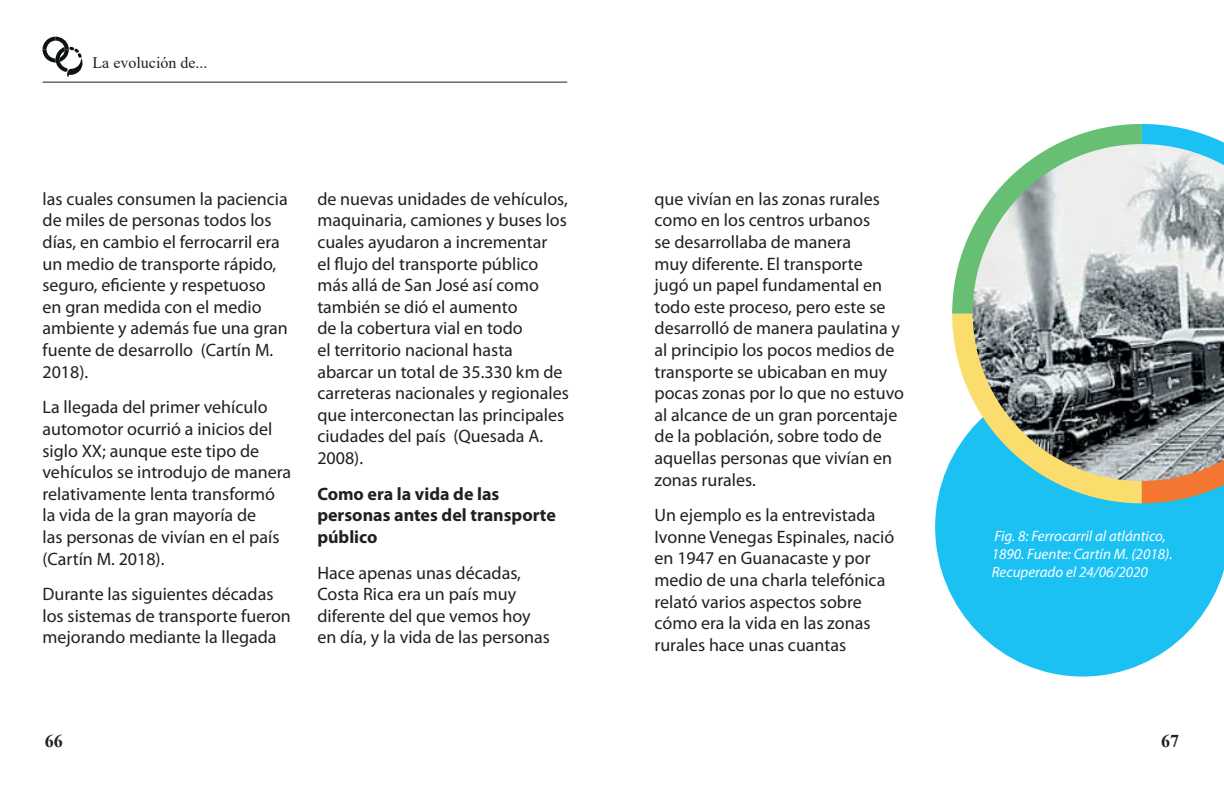
<style>
.page{position:relative;width:1224px;height:792px;background:#fff}
.page>*{position:absolute;margin:0;border:0;box-sizing:border-box;transform-origin:0 0}
.t1{font:18px/21.6px "Myriad Pro";color:#231f20}
.t2{font:700 18px/21.6px "Myriad Pro";color:#231f20}
.t3{font:700 18px "Times New Roman";color:#231f20}
.t4{font:16px "Times New Roman";color:#231f20}
.t5{font:italic 15px/18px "Myriad Pro";color:#fff}
</style>
<div class="page">
<hr style="left:43px;top:82px;width:524px;height:1px;background:#231f20">
<svg style="left:43px;top:37px;width:40px;height:40px"></svg>
<svg style="left:935px;top:458px;width:289px;height:219px;fill:#1cc1f3"></svg>
<svg style="left:952px;top:124px;width:272px;height:379px"></svg>
<img style="left:973px;top:144px;width:251px;height:337px">
<p class="t4" style="left:93px;top:51px;width:117px">La evolución de...</p>
<p class="t1" style="left:43px;top:188px;width:247px">las cuales consumen la paciencia de miles de personas todos los días, en cambio el ferrocarril era un medio de transporte rápido, seguro, eficiente y respetuoso en gran medida con el medio ambiente y además fue una gran fuente de desarrollo (Cartín M.<br>2018).</p>
<p class="t1" style="left:43px;top:396px;width:250px">La llegada del primer vehículo automotor ocurrió a inicios del siglo XX; aunque este tipo de vehículos se introdujo de manera relativamente lenta transformó la vida de la gran mayoría de<br>las personas de vivían en el país (Cartín M. 2018).</p>
<p class="t1" style="left:43px;top:583px;width:250px">Durante las siguientes décadas los sistemas de transporte fueron mejorando mediante la llegada</p>
<p class="t1" style="left:317px;top:188px;width:253px">de nuevas unidades de vehículos, maquinaria, camiones y buses los cuales ayudaron a incrementar<br>el flujo del transporte público más allá de San José así como también se dió el aumento<br>de la cobertura vial en todo<br>el territorio nacional hasta abarcar un total de 35.330 km de carreteras nacionales y regionales que interconectan las principales ciudades del país (Quesada A.<br>2008).</p>
<p class="t2" style="left:317px;top:482px;width:240px">Como era la vida de las personas antes del transporte público</p>
<p class="t1" style="left:317px;top:562px;width:234px">Hace apenas unas décadas,<br>Costa Rica era un país muy diferente del que vemos hoy en día, y la vida de las personas</p>
<p class="t1" style="left:655px;top:188px;width:251px">que vivían en las zonas rurales como en los centros urbanos<br>se desarrollaba de manera<br>muy diferente. El transporte<br>jugó un papel fundamental en todo este proceso, pero este se desarrolló de manera paulatina y al principio los pocos medios de transporte se ubicaban en muy pocas zonas por lo que no estuvo al alcance de un gran porcentaje de la población, sobre todo de aquellas personas que vivían en zonas rurales.</p>
<p class="t1" style="left:655px;top:504px;width:241px">Un ejemplo es la entrevistada<br>Ivonne Venegas Espinales, nació en 1947 en Guanacaste y por medio de una charla telefónica relató varios aspectos sobre cómo era la vida en las zonas rurales hace unas cuantas</p>
<p class="t5" style="left:992px;top:526px;width:182px">Fig. 8: Ferrocarril al atlántico,<br>1890. Fuente: Cartín M. (2018).<br>Recuperado el 24/06/2020</p>
<p class="t3" style="left:45px;top:728px;width:19px">66</p>
<p class="t3" style="left:1161px;top:728px;width:19px">67</p>
</div>
